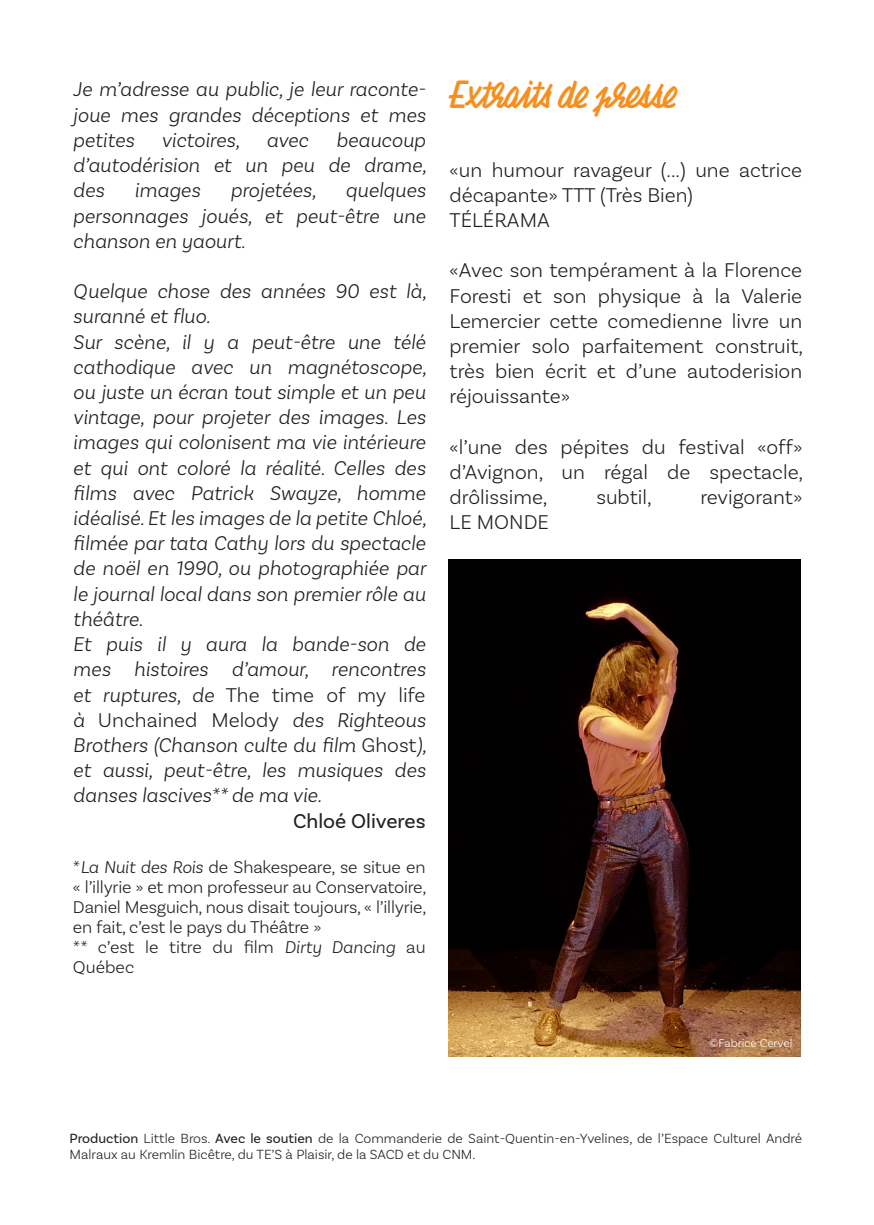
<style>
.page{position:relative;width:874px;height:1225px;background:#fff}
.page>*{position:absolute;margin:0;border:0;box-sizing:border-box;transform-origin:0 0}
.t1{font:36px "Chaumont Script";color:#f68f1e}
.t2{font:italic 300 21px/25.2px "Basic Sans";color:#231f20;text-align:justify}
.t3{font:300 21px/25.2px "Basic Sans";color:#231f20;text-align:justify}
.t4{font:21px "Basic Sans";color:#231f20}
.t5{font:300 18px/20px "Basic Sans";letter-spacing:-.01em;color:#231f20;text-align:justify}
.Pa1{font:300 14px/16px "Basic Sans";color:#231f20}
.t6{font:300 12px "Basic Sans";color:#fff}
.s1{font-style:normal}
.s2{font-style:italic}
.s3{font-weight:400}
</style>
<div class="page">
<img style="left:448px;top:560px;width:352px;height:496px">
<p class="t2" style="left:73px;top:77px;width:354px">Je m’adresse au public, je leur raconte&shy;joue mes grandes déceptions et mes petites</p>
<p class="t2" style="left:73px;top:127px;width:355px;text-indent:263px">beaucoup d’autodérision et un peu de drame, des</p>
<p class="t2" style="left:161px;top:127px;width:80px">victoires,</p>
<p class="t2" style="left:266px;top:127px;width:44px">avec</p>
<p class="t2" style="left:73px;top:177px;width:354px;text-indent:272px">quelques personnages joués, et peut-être une chanson en yaourt.</p>
<p class="t2" style="left:73px;top:278px;width:355px">Quelque chose des années 90 est là, suranné et fluo.</p>
<p class="t2" style="left:73px;top:329px;width:355px">Sur scène, il y a peut-être une télé cathodique avec un magnétoscope, ou juste un écran tout simple et un peu vintage, pour projeter des images. Les images qui colonisent ma vie intérieure et qui ont coloré la réalité. Celles des films avec Patrick Swayze, homme idéalisé. Et les images de la petite Chloé, filmée par tata Cathy lors du spectacle de noël en 1990, ou photographiée par le journal local dans son premier rôle au théâtre.</p>
<p class="t2" style="left:73px;top:631px;width:355px">Et puis il y aura la bande-son de mes histoires d’amour, rencontres et ruptures, de <span class="s1">The time of my life </span>à <span class="s1">Unchained Melody</span> des Righteous Brothers (Chanson culte du film <span class="s1">Ghost</span>), et aussi, peut-être, les musiques des danses lascives** de ma vie.</p>
<p class="t4" style="left:293px;top:808px;width:134px">Chloé Oliveres</p>
<p class="t5" style="left:73px;top:856px;width:355px">*<span class="s2">La Nuit des Rois</span> de Shakespeare, se situe en « l’illyrie » et mon professeur au Conservatoire, Daniel Mesguich, nous disait toujours, « l’illyrie, en fait, c’est le pays du Théâtre »</p>
<p class="t5" style="left:73px;top:936px;width:354px">** c’est le titre du film <span class="s2">Dirty Dancing</span> au<br>Québec</p>
<p class="t2" style="left:135px;top:177px;width:67px">images</p>
<p class="t2" style="left:230px;top:177px;width:87px">projetées,</p>
<p class="t1" style="left:449px;top:71px;width:226px">Extraits de presse</p>
<p class="t3" style="left:449px;top:157px;width:354px">«un humour ravageur (...) une actrice décapante» TTT (Très Bien)</p>
<p class="t3" style="left:449px;top:207px;width:102px">TÉLÉRAMA</p>
<p class="t3" style="left:449px;top:257px;width:355px">«Avec son tempérament à la Florence Foresti et son physique à la Valerie Lemercier cette comedienne livre un premier solo parfaitement construit, très bien écrit et d’une autoderision réjouissante»</p>
<p class="t3" style="left:449px;top:434px;width:355px">«l’une des pépites du festival «off» d’Avignon, un régal de spectacle, drôlissime,</p>
<p class="t3" style="left:596px;top:484px;width:57px">subtil,</p>
<p class="t3" style="left:700px;top:484px;width:103px">revigorant»</p>
<p class="t3" style="left:449px;top:509px;width:101px">LE MONDE</p>
<p class="t6" style="left:709px;top:1035px;width:84px">©Fabrice Cervel</p>
<p class="Pa1" style="left:69px;top:1129px;width:733px"><span class="s3">Production</span> Little Bros. <span class="s3">Avec le soutien</span> de la Commanderie de Saint-Quentin-en-Yvelines, de l’Espace Culturel André<br>Malraux au Kremlin Bicêtre, du TE’S à Plaisir, de la SACD et du CNM.</p>
</div>
